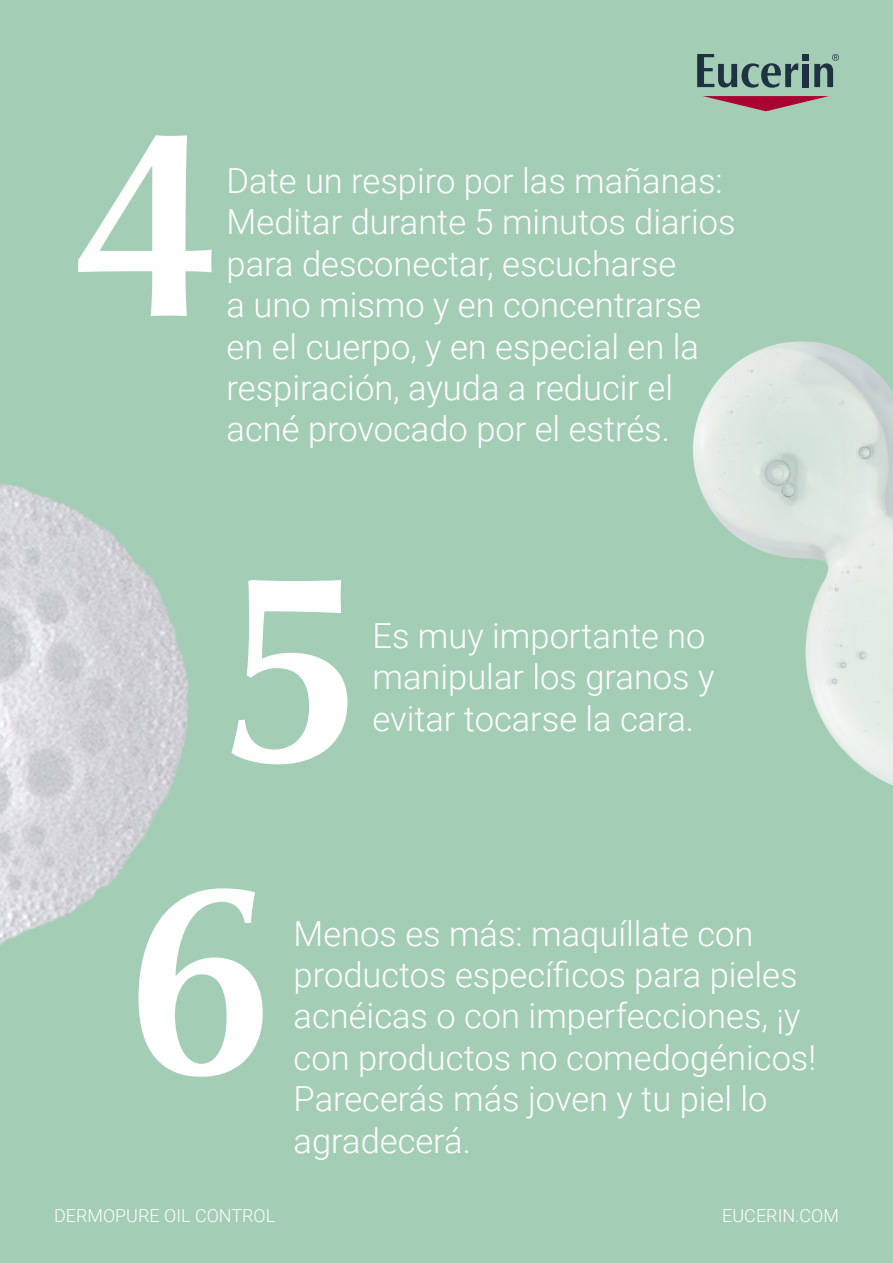
<style>
.page{position:relative;width:893px;height:1263px;background:#a3cdb5}
.page>*{position:absolute;margin:0;border:0;box-sizing:border-box;transform-origin:0 0}
.t1{font:700 263.85px/312.3px "Eucerina Europe";color:#fff;text-align:center}
.t2{font:300 34.5px/41.4px "Roboto";color:#fff}
.t3{font:300 18px "Roboto";color:#fff}
</style>
<div class="page">
<svg style="left:703px;top:96px;width:126px;height:15px"></svg>
<svg style="left:814px;top:54px;width:25px;height:33px"></svg>
<svg style="left:697px;top:54px;width:111px;height:34px"></svg>
<div style="left:802px;top:64px;width:6px;height:23px;background:#1f3241"></div>
<img style="left:0;top:483px;width:189px;height:462px">
<img style="left:693px;top:341px;width:200px;height:445px">
<h1 class="t1" style="left:74px;top:75px;width:146px">4</h1>
<p class="t2" style="left:227px;top:159px;width:511px">Date un respiro por las mañanas:<br>Meditar durante 5 minutos diarios para desconectar, escucharse<br>a uno mismo y en concentrarse en el cuerpo, y en especial en la respiración, ayuda a reducir el acné provocado por el estrés.</p>
<h1 class="t1" style="left:124px;top:519px;width:238px">5<br>6</h1>
<p class="t2" style="left:372px;top:614px;width:343px">Es muy importante no manipular los granos y evitar tocarse la cara.</p>
<p class="t2" style="left:294px;top:911px;width:524px">Menos es más: maquíllate con productos específicos para pieles acnéicas o con imperfecciones, ¡y con productos no comedogénicos!<br>Parecerás más joven y tu piel lo agradecerá.</p>
<p class="t3" style="left:54px;top:1203px;width:223px">DERMOPURE OIL CONTROL</p>
<p class="t3" style="left:722px;top:1203px;width:118px">EUCERIN.COM</p>
</div>
